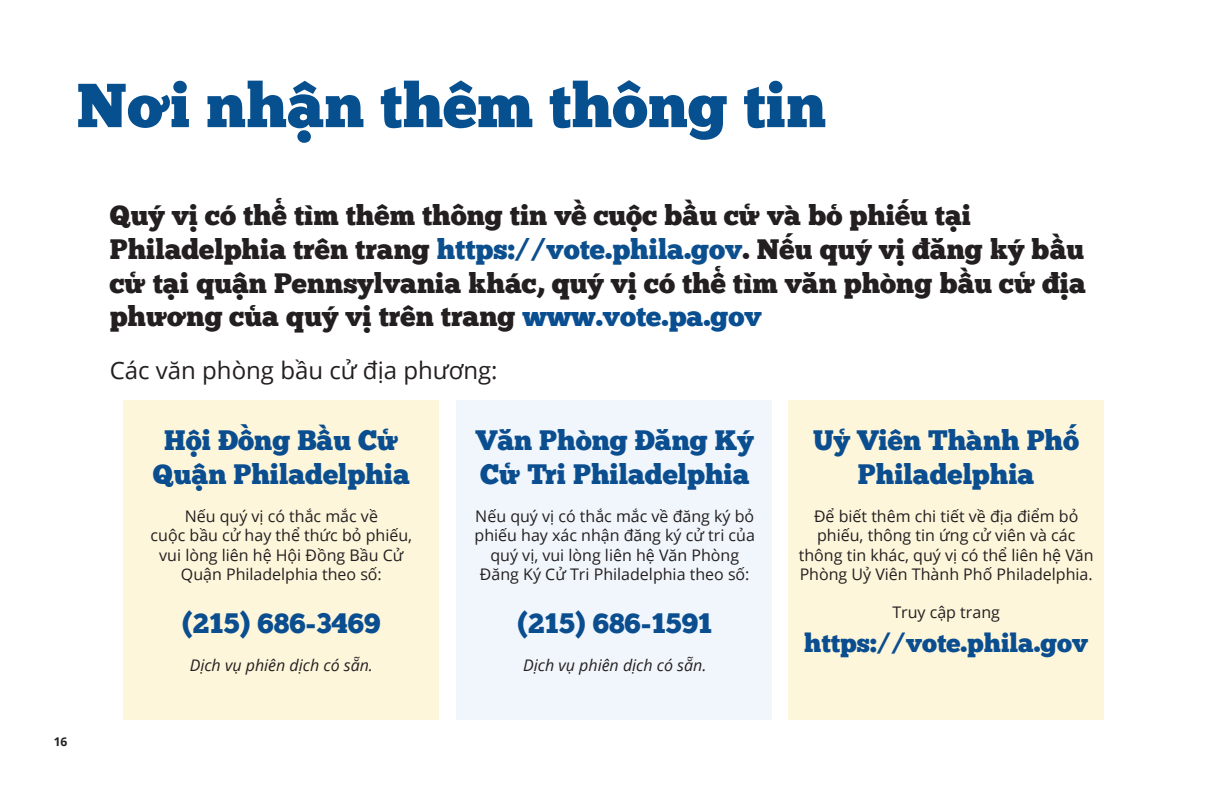
<style>
.page{position:relative;width:1224px;height:792px;background:#fff}
.page>*{position:absolute;margin:0;border:0;box-sizing:border-box;transform-origin:0 0}
.t1{font:62px "Chunk Five Ex";color:#065090}
.t2{font:28px/33.6px "Chunk Five Ex";color:#231f20}
.t3{font:28px/33.6px "Chunk Five Ex";color:#0b4e90;text-align:center}
.t4{font:26px "Chunk Five Ex";color:#0b4e90}
.t5{font:24px "Open Sans";color:#231f20}
.t6{font:16px/19.2px "Open Sans";color:#231f20;text-align:center}
.t7{font:italic 16px "Open Sans";color:#231f20}
.t8{font:700 12px "Open Sans";color:#231f20}
.s1{color:#0b4f8f}
.s2{color:#094e90}
</style>
<div class="page">
<div style="left:124px;top:401px;width:315px;height:319px;background:#fdf6db"></div>
<div style="left:456px;top:401px;width:315px;height:319px;background:#f0f6fb"></div>
<div style="left:789px;top:401px;width:315px;height:319px;background:#fdf6db"></div>
<h1 class="t1" style="left:77px;top:59px;width:751px">Nơi nhận thêm thông tin</h1>
<p class="t2" style="left:110px;top:198px;width:978px">Quý vị có thể tìm thêm thông tin về cuộc bầu cử và bỏ phiếu tại Philadelphia trên trang <span class="s1">https://vote.phila.gov</span>. Nếu quý vị đăng ký bầu cử tại quận Pennsylvania khác, quý vị có thể tìm văn phòng bầu cử địa phương của quý vị trên trang <span class="s2">www.vote.pa.gov</span></p>
<h3 class="t5" style="left:110px;top:354px;width:389px">Các văn phòng bầu cử địa phương:</h3>
<h2 class="t3" style="left:153px;top:423px;width:259px">Hội Đồng Bầu Cử<br>Quận Philadelphia</h2>
<p class="t6" style="left:151px;top:506px;width:263px">Nếu quý vị có thắc mắc về<br>cuộc bầu cử hay thể thức bỏ phiếu, vui lòng liên hệ Hội Đồng Bầu Cử<br>Quận Philadelphia theo số:</p>
<h2 class="t3" style="left:182px;top:605px;width:200px">(215) 686-3469</h2>
<p class="t7" style="left:190px;top:654px;width:185px">Dịch vụ phiên dịch có sẵn.</p>
<h2 class="t3" style="left:476px;top:423px;width:280px;text-align:left">Văn Phòng Đăng Ký<br>Cử Tri Philadelphia</h2>
<p class="t6" style="left:475px;top:506px;width:282px">Nếu quý vị có thắc mắc về đăng ký bỏ phiếu hay xác nhận đăng ký cử tri của quý vị, vui lòng liên hệ Văn Phòng Đăng Ký Cử Tri Philadelphia theo số:</p>
<h2 class="t3" style="left:517px;top:605px;width:196px">(215) 686-1591</h2>
<p class="t7" style="left:523px;top:654px;width:185px">Dịch vụ phiên dịch có sẵn.</p>
<h2 class="t3" style="left:813px;top:423px;width:268px">Uỷ Viên Thành Phố<br>Philadelphia</h2>
<p class="t6" style="left:799px;top:506px;width:296px">Để biết thêm chi tiết về địa điểm bỏ phiếu, thông tin ứng cử viên và các thông tin khác, quý vị có thể liên hệ Văn Phòng Uỷ Viên Thành Phố Philadelphia.</p>
<p class="t6" style="left:892px;top:602px;width:109px">Truy cập trang</p>
<h3 class="t4" style="left:804px;top:624px;width:285px">https://vote.phila.gov</h3>
<p class="t8" style="left:54px;top:733px;width:15px">16</p>
</div>
